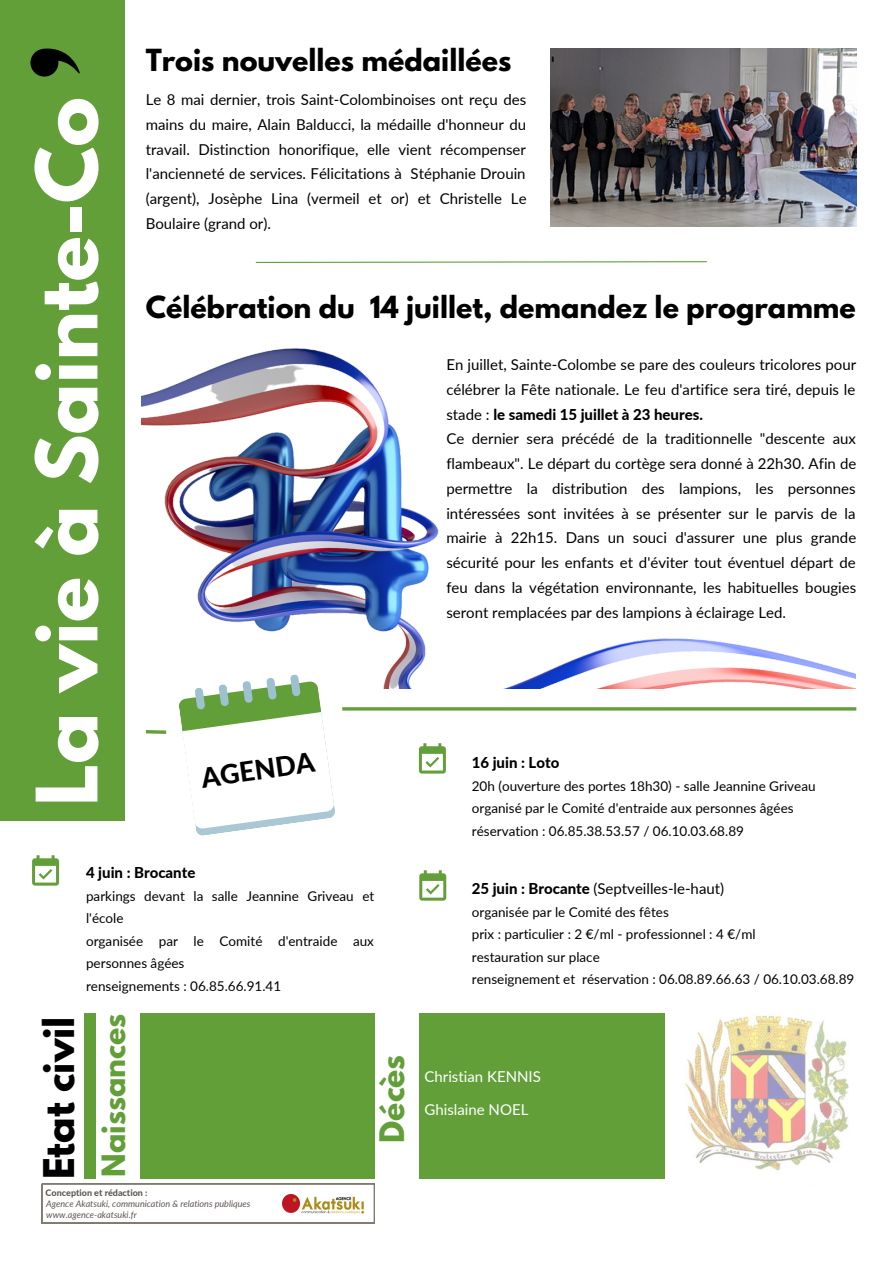
<style>
.page{position:relative;width:893px;height:1264px;background:#fff}
.page>*{position:absolute;margin:0;border:0;box-sizing:border-box;transform-origin:0 0}
.t1{font:700 75px "League Spartan";color:#fff}
.t2{font:700 37.5px "League Spartan";color:#000}
.t3{font:700 30px "League Spartan";color:#639f39}
.t4{font:700 28.5px "League Spartan";color:#639f39}
.t5{font:700 27px "League Spartan";color:#000}
.t6{font:800 27px "Lato";color:#000}
.t7{font:15px/24.8px "Lato";color:#000;text-align:justify}
.t8{font:15px "Lato";color:#fff}
.t9{font:800 15px "Lato";color:#000}
.t10{font:13.5px/22.5px "Lato";color:#000}
.t11{font:italic 9px "Lato";color:#5e5653}
.t12{font:800 9px "Lato";color:#5e5653}
.s1{font-weight:800}
</style>
<div class="page">
<div style="left:0;top:0;width:124px;height:820px;background:#639f39"></div>
<svg style="left:30px;top:48px;width:50px;height:29px"></svg>
<svg style="left:145px;top:730px;width:22px;height:4px"></svg>
<hr style="left:342px;top:707px;width:514px;height:3px;background:#639f39">
<svg style="left:179px;top:689px;width:156px;height:147px"></svg>
<svg style="left:419px;top:743px;width:27px;height:30px"></svg>
<img style="left:685px;top:1015px;width:164px;height:155px">
<div style="left:84px;top:1013px;width:580px;height:165px;background:#639f39"></div>
<svg style="left:419px;top:870px;width:27px;height:30px"></svg>
<div style="left:96px;top:1002px;width:44px;height:177px;background:#fff"></div>
<div style="left:374px;top:1006px;width:44px;height:177px;background:#fff"></div>
<svg style="left:42px;top:1183px;width:333px;height:40px"></svg>
<img style="left:282px;top:1194px;width:81px;height:19px">
<img style="left:142px;top:348px;width:713px;height:341px">
<img style="left:550px;top:48px;width:306px;height:178px">
<svg style="left:255px;top:261px;width:452px;height:2px"></svg>
<svg style="left:32px;top:855px;width:27px;height:30px"></svg>
<p class="t1" style="left:30px;top:806px;width:710px;rotate:-90deg">La vie à Sainte-Co</p>
<p class="t5" style="left:146px;top:46px;width:367px">Trois nouvelles médaillées</p>
<p class="t7" style="left:146px;top:87px;width:382px">Le 8 mai dernier, trois Saint-Colombinoises ont reçu des mains du maire, Alain Balducci, la médaille d'honneur du travail. Distinction honorifique, elle vient récompenser l'ancienneté de services. Félicitations à Stéphanie Drouin (argent), Josèphe Lina (vermeil et or) et Christelle Le Boulaire (grand or).</p>
<p class="t5" style="left:146px;top:294px;width:711px">Célébration du 14 juillet, demandez le programme</p>
<p class="t6" style="left:199px;top:761px;width:116px;rotate:-8deg">AGENDA</p>
<p class="t7" style="left:446px;top:352px;width:411px">En juillet, Sainte-Colombe se pare des couleurs tricolores pour célébrer la Fête nationale. Le feu d'artifice sera tiré, depuis le stade : <span class="s1">le samedi 15 juillet à 23 heures.</span></p>
<p class="t7" style="left:446px;top:426px;width:411px">Ce dernier sera précédé de la traditionnelle "descente aux flambeaux". Le départ du cortège sera donné à 22h30. Afin de permettre la distribution des lampions, les personnes intéressées sont invitées à se présenter sur le parvis de la mairie à 22h15. Dans un souci d'assurer une plus grande sécurité pour les enfants et d'éviter tout éventuel départ de feu dans la végétation environnante, les habituelles bougies seront remplacées par des lampions à éclairage Led.</p>
<p class="t9" style="left:471px;top:753px;width:89px">16 juin : Loto</p>
<p class="t10" style="left:471px;top:774px;width:345px">20h (ouverture des portes 18h30) - salle Jeannine Griveau</p>
<p class="t10" style="left:471px;top:796px;width:323px">organisé par le Comité d'entraide aux personnes âgées</p>
<p class="t10" style="left:471px;top:819px;width:274px">réservation : 06.85.38.53.57 / 06.10.03.68.89</p>
<p class="t9" style="left:86px;top:863px;width:111px">4 juin : Brocante</p>
<p class="t10" style="left:86px;top:884px;width:290px">parkings devant la salle Jeannine Griveau et l'école</p>
<p class="t10" style="left:86px;top:929px;width:289px">organisée par le Comité d'entraide aux personnes âgées</p>
<p class="t10" style="left:86px;top:974px;width:197px">renseignements : 06.85.66.91.41</p>
<p class="t2" style="left:40px;top:1179px;width:164px;rotate:-90deg">Etat civil</p>
<p class="t4" style="left:99px;top:1176px;width:164px;rotate:-90deg">Naissances</p>
<p class="t12" style="left:46px;top:1187px;width:103px">Conception et rédaction :</p>
<p class="t11" style="left:46px;top:1208px;width:92px">www.agence-akatsuki.fr</p>
<p class="t11" style="left:46px;top:1197px;width:206px">Agence Akatsuki, communication &amp; relations publiques</p>
<p class="t3" style="left:377px;top:1142px;width:89px;rotate:-90deg">Décès</p>
<p class="t7" style="left:471px;top:876px;width:254px"><span class="s1">25 juin : Brocante</span> (Septveilles-le-haut)</p>
<p class="t10" style="left:471px;top:900px;width:198px">organisée par le Comité des fêtes</p>
<p class="t10" style="left:471px;top:922px;width:285px">prix : particulier : 2 €/ml - professionnel : 4 €/ml</p>
<p class="t10" style="left:471px;top:945px;width:129px">restauration sur place</p>
<p class="t10" style="left:471px;top:967px;width:384px">renseignement et réservation : 06.08.89.66.63 / 06.10.03.68.89</p>
<p class="t8" style="left:424px;top:1067px;width:118px">Christian KENNIS</p>
<p class="t8" style="left:424px;top:1100px;width:105px">Ghislaine NOEL</p>
</div>
